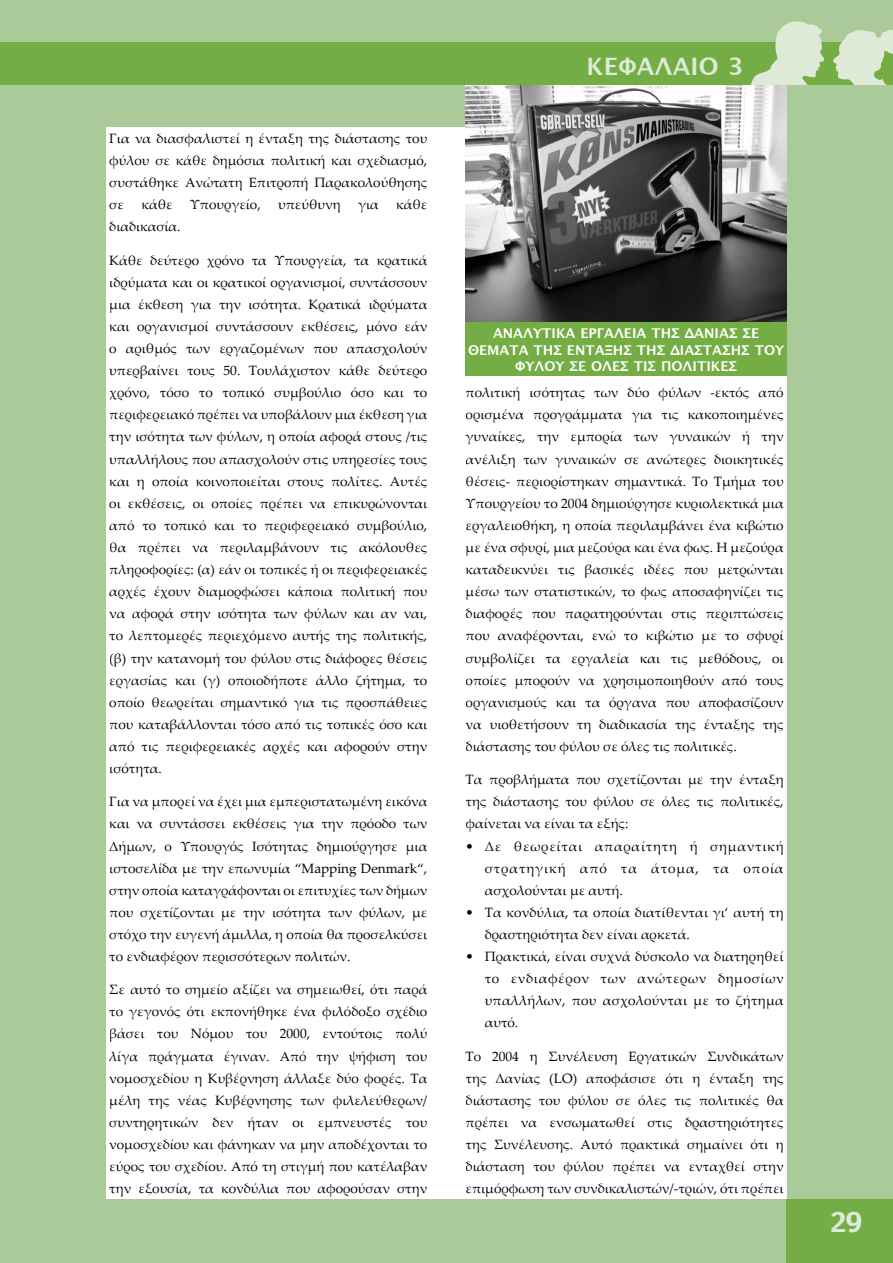
<style>
.page{position:relative;width:893px;height:1263px;background:#aaca99}
.page>*{position:absolute;margin:0;border:0;box-sizing:border-box;transform-origin:0 0}
.t1{font:27px "Charcoal";color:#dee9d7}
.t2{font:700 24px "Lucida Grande";letter-spacing:.01em;color:#dee9d7}
.t3{font:13.5px/22px "Palatino Linotype";color:#000;text-align:justify}
.t4{font:700 13.5px/16.2px "Lucida Grande";color:#fff;text-align:center}
</style>
<div class="page">
<div style="left:0;top:43px;width:893px;height:42px;background:#73ad43"></div>
<div style="left:787px;top:1199px;width:106px;height:64px;background:#73ad43"></div>
<svg style="left:751px;top:21px;width:73px;height:64px"></svg>
<svg style="left:833px;top:29px;width:60px;height:56px"></svg>
<div style="left:106px;top:128px;width:681px;height:1071px;background:#fff"></div>
<img style="left:466px;top:85px;width:321px;height:237px">
<div style="left:466px;top:322px;width:321px;height:54px;background:#73ad43"></div>
<p class="t3" style="left:109px;top:127px;width:320px">Για να διασφαλιστεί η ένταξη της διάστασης του φύλου σε κάθε δηµόσια πολιτική και σχεδιασµό, συστάθηκε Ανώτατη Επιτροπή Παρακολούθησης σε</p>
<p class="t3" style="left:141px;top:193px;width:33px">κάθε</p>
<p class="t3" style="left:190px;top:193px;width:72px">Υπουργείο,</p>
<p class="t3" style="left:278px;top:193px;width:64px">υπεύθυνη</p>
<p class="t3" style="left:358px;top:193px;width:22px">για</p>
<p class="t3" style="left:396px;top:193px;width:33px">κάθε</p>
<p class="t3" style="left:109px;top:215px;width:73px">διαδικασία.</p>
<p class="t3" style="left:109px;top:248px;width:320px">Κάθε δεύτερο χρόνο τα Υπουργεία, τα κρατικά ιδρύµατα και οι κρατικοί οργανισµοί, συντάσσουν µια έκθεση για την ισότητα. Κρατικά ιδρύµατα και οργανισµοί συντάσσουν εκθέσεις, µόνο εάν ο αριθµός των εργαζοµένων που απασχολούν υπερβαίνει τους 50. Τουλάχιστον κάθε δεύτερο χρόνο, τόσο το τοπικό συµβούλιο όσο και το περιφερειακό πρέπει να υποβάλουν µια έκθεση για την ισότητα των φύλων, η οποία αφορά στους /τις υπαλλήλους που απασχολούν στις υπηρεσίες τους και η οποία κοινοποιείται στους πολίτες. Αυτές οι εκθέσεις, οι οποίες πρέπει να επικυρώνονται από το τοπικό και το περιφερειακό συµβούλιο, θα πρέπει να περιλαµβάνουν τις ακόλουθες πληροφορίες: (α) εάν οι τοπικές ή οι περιφερειακές αρχές έχουν διαµορφώσει κάποια πολιτική που να αφορά στην ισότητα των φύλων και αν ναι, το λεπτοµερές περιεχόµενο αυτής της πολιτικής, (β) την κατανοµή του φύλου στις διάφορες θέσεις εργασίας και (γ) οποιοδήποτε άλλο ζήτηµα, το οποίο θεωρείται σηµαντικό για τις προσπάθειες που καταβάλλονται τόσο από τις τοπικές όσο και από τις περιφερειακές αρχές και αφορούν στην ισότητα.</p>
<p class="t3" style="left:109px;top:790px;width:320px">Για να µπορεί να έχει µια εµπεριστατωµένη εικόνα και να συντάσσει εκθέσεις για την πρόοδο των Δήµων, ο Υπουργός Ισότητας δηµιούργησε µια ιστοσελίδα µε την επωνυµία “Mapping Denmark“, στην οποία καταγράφονται οι επιτυχίες των δήµων που σχετίζονται µε την ισότητα των φύλων, µε στόχο την ευγενή άµιλλα, η οποία θα προσελκύσει το ενδιαφέρον περισσότερων πολιτών.</p>
<p class="t3" style="left:109px;top:978px;width:320px">Σε αυτό το σηµείο αξίζει να σηµειωθεί, ότι παρά το γεγονός ότι εκπονήθηκε ένα φιλόδοξο σχέδιο βάσει του Νόµου του 2000, εντούτοις πολύ λίγα πράγµατα έγιναν. Από την ψήφιση του νοµοσχεδίου η Κυβέρνηση άλλαξε δύο φορές. Τα µέλη της νέας Κυβέρνησης των φιλελεύθερων/ συντηρητικών δεν ήταν οι εµπνευστές του νοµοσχεδίου και φάνηκαν να µην αποδέχονται το εύρος του σχεδίου. Από τη στιγµή που κατέλαβαν την εξουσία, τα κονδύλια που αφορούσαν στην</p>
<h2 class="t2" style="left:586px;top:53px;width:159px">ΚΕΦΑΛΑΙΟ 3</h2>
<p class="t4" style="left:468px;top:326px;width:318px">ΑΝΑΛΥΤΙΚΑ ΕΡΓΑΛΕΙΑ ΤΗΣ ΔΑΝΙΑΣ ΣΕ<br>ΘΕΜΑΤΑ ΤΗΣ ΕΝΤΑΞΗΣ ΤΗΣ ΔΙΑΣΤΑΣΗΣ ΤΟΥ<br>ΦΥΛΟΥ ΣΕ ΟΛΕΣ ΤΙΣ ΠΟΛΙΤΙΚΕΣ</p>
<p class="t3" style="left:466px;top:381px;width:320px">πολιτική ισότητας των δύο φύλων -εκτός από ορισµένα προγράµµατα για τις κακοποιηµένες γυναίκες, την εµπορία των γυναικών ή την ανέλιξη των γυναικών σε ανώτερες διοικητικές θέσεις- περιορίστηκαν σηµαντικά. Το Τµήµα του Υπουργείου το 2004 δηµιούργησε κυριολεκτικά µια εργαλειοθήκη, η οποία περιλαµβάνει ένα κιβώτιο µε ένα σφυρί, µια µεζούρα και ένα φως. Η µεζούρα καταδεικνύει τις βασικές ιδέες που µετρώνται µέσω των στατιστικών, το φως αποσαφηνίζει τις διαφορές που παρατηρούνται στις περιπτώσεις που αναφέρονται, ενώ το κιβώτιο µε το σφυρί συµβολίζει τα εργαλεία και τις µεθόδους, οι οποίες µπορούν να χρησιµοποιηθούν από τους οργανισµούς και τα όργανα που αποφασίζουν να υιοθετήσουν τη διαδικασία της ένταξης της διάστασης του φύλου σε όλες τις πολιτικές.</p>
<p class="t3" style="left:466px;top:768px;width:320px">Τα προβλήµατα που σχετίζονται µε την ένταξη της διάστασης του φύλου σε όλες τις πολιτικές, φαίνεται να είναι τα εξής:</p>
<p class="t3" style="left:485px;top:834px;width:300px;text-indent:-19px">• Δε θεωρείται απαραίτητη ή σηµαντική στρατηγική από τα άτοµα, τα οποία ασχολούνται µε αυτή.</p>
<p class="t3" style="left:485px;top:901px;width:300px;text-indent:-19px">• Τα κονδύλια, τα οποία διατίθενται γι‘ αυτή τη δραστηριότητα δεν είναι αρκετά.</p>
<p class="t3" style="left:485px;top:945px;width:300px;text-indent:-19px">• Πρακτικά, είναι συχνά δύσκολο να διατηρηθεί το ενδιαφέρον των ανώτερων δηµοσίων υπαλλήλων, που ασχολούνται µε το ζήτηµα αυτό.</p>
<p class="t3" style="left:466px;top:1044px;width:320px">Το 2004 η Συνέλευση Εργατικών Συνδικάτων της Δανίας (LO) αποφάσισε ότι η ένταξη της διάστασης του φύλου σε όλες τις πολιτικές θα πρέπει να ενσωµατωθεί στις δραστηριότητες της Συνέλευσης. Αυτό πρακτικά σηµαίνει ότι η διάσταση του φύλου πρέπει να ενταχθεί στην επιµόρφωση των συνδικαλιστών/-τριών, ότι πρέπει</p>
<h1 class="t1" style="left:830px;top:1204px;width:33px">29</h1>
</div>
